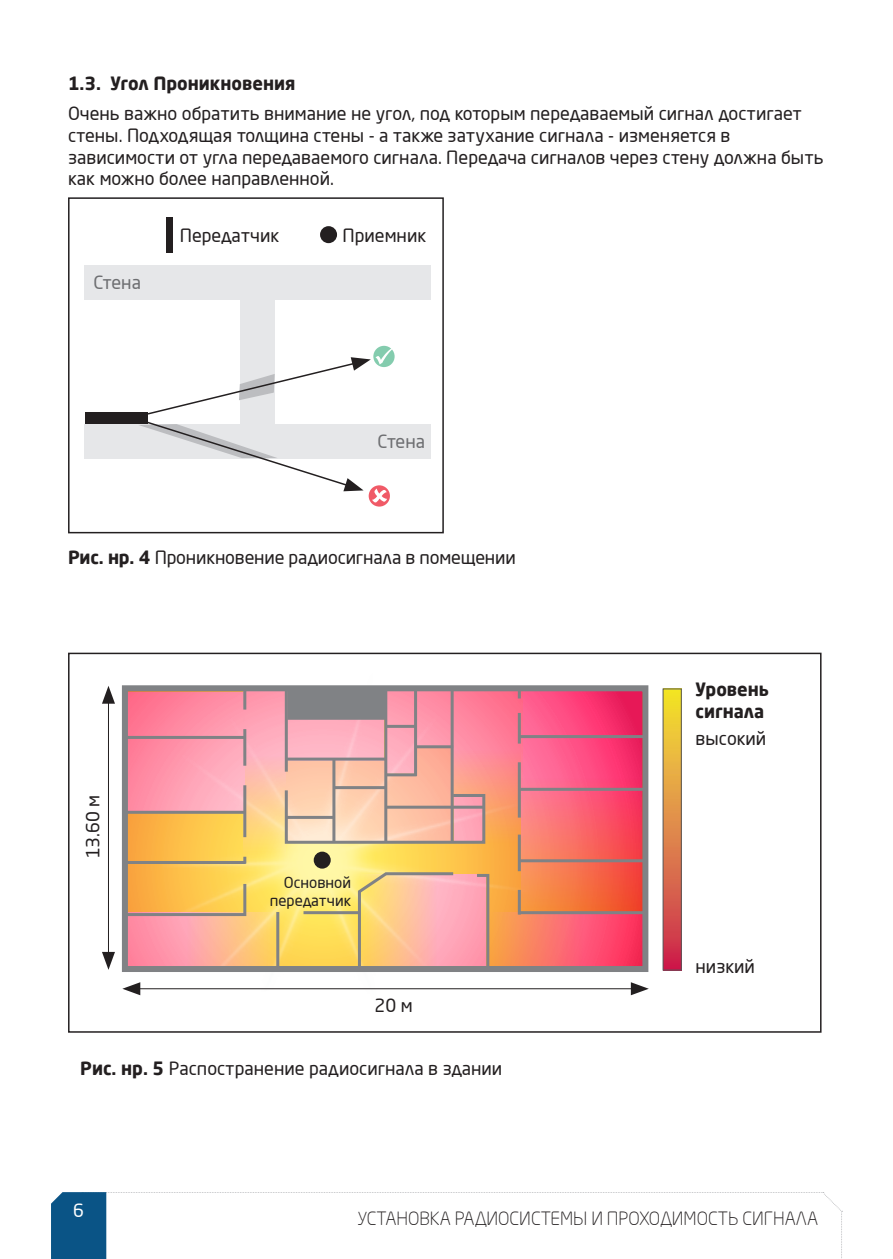
<style>
.page{position:relative;width:893px;height:1259px;background:#fff}
.page>*{position:absolute;margin:0;border:0;box-sizing:border-box;transform-origin:0 0}
.t1{font:18px/21.6px "Neo Sans Pro";color:#231f20}
.t2{font:300 18px "Neo Sans Pro";color:#231f20}
.t3{font:700 18px/21.6px "Neo Sans Pro";color:#231f20}
.t4{font:18px "Neo Sans Pro";letter-spacing:-.015em;color:#6d6e71}
.t5{font:18px "Neo Sans Pro";color:#fff}
.t6{font:15px/18px "Neo Sans Pro";color:#231f20;text-align:right}
.s1{font-weight:700}
</style>
<div class="page">
<svg style="left:51px;top:1192px;width:792px;height:67px"></svg>
<div style="left:84px;top:424px;width:346px;height:35px;background:#e6e7e9"></div>
<div style="left:68px;top:197px;width:376px;height:336px;border:2px solid #231f20"></div>
<div style="left:240px;top:278px;width:34px;height:159px;background:#e6e7e9"></div>
<div style="left:85px;top:412px;width:63px;height:12px;background:#231f20"></div>
<div style="left:84px;top:265px;width:346px;height:34px;background:#e6e7e9"></div>
<svg style="left:373px;top:346px;width:22px;height:21px"></svg>
<div style="left:369px;top:485px;width:21px;height:21px;background:#f05a67;border-radius:50%"></div>
<svg style="left:139px;top:347px;width:255px;height:155px"></svg>
<div style="left:166px;top:217px;width:7px;height:36px;background:#231f20"></div>
<div style="left:320px;top:226px;width:17px;height:17px;background:#231f20;border-radius:50%"></div>
<img style="left:89px;top:686px;width:527px;height:347px">
<svg style="left:129px;top:692px;width:114px;height:119px"></svg>
<div style="left:286px;top:689px;width:98px;height:71px;background:#ffb2c2"></div>
<svg style="left:387px;top:692px;width:27px;height:68px"></svg>
<svg style="left:413px;top:692px;width:38px;height:54px;fill:#ff92a9"></svg>
<svg style="left:417px;top:748px;width:34px;height:12px"></svg>
<svg style="left:286px;top:760px;width:165px;height:27px;fill:#fec2a5"></svg>
<svg style="left:521px;top:692px;width:120px;height:219px"></svg>
<svg style="left:454px;top:692px;width:68px;height:150px"></svg>
<svg style="left:243px;top:692px;width:43px;height:164px"></svg>
<svg style="left:491px;top:912px;width:150px;height:53px"></svg>
<svg style="left:129px;top:912px;width:147px;height:53px"></svg>
<div style="left:360px;top:874px;width:126px;height:91px;background:linear-gradient(to bottom,#ffafc0,#ff9aaf)"></div>
<div style="left:314px;top:851px;width:17px;height:17px;background:#231f20;border-radius:50%"></div>
<div style="left:122px;top:685px;width:526px;height:287px;border:6px solid #808285"></div>
<hr style="left:108px;top:699px;width:1px;height:257px;background:#231f20">
<svg style="left:102px;top:686px;width:13px;height:17px"></svg>
<svg style="left:102px;top:952px;width:13px;height:18px"></svg>
<hr style="left:135px;top:988px;width:501px;height:1px;background:#231f20">
<svg style="left:631px;top:982px;width:18px;height:13px"></svg>
<svg style="left:122px;top:982px;width:18px;height:13px"></svg>
<div style="left:68px;top:652px;width:753px;height:380px;border:2px solid #231f20"></div>
<hr style="left:243px;top:688px;width:3px;height:21px;background:#808285">
<hr style="left:243px;top:729px;width:3px;height:36px;background:#808285">
<hr style="left:125px;top:736px;width:121px;height:3px;background:#808285">
<hr style="left:125px;top:811px;width:121px;height:3px;background:#808285">
<hr style="left:125px;top:861px;width:121px;height:3px;background:#808285">
<hr style="left:303px;top:911px;width:56px;height:3px;background:#808285">
<hr style="left:286px;top:757px;width:100px;height:3px;background:#808285">
<hr style="left:334px;top:786px;width:52px;height:3px;background:#808285">
<hr style="left:386px;top:773px;width:31px;height:3px;background:#808285">
<hr style="left:386px;top:725px;width:31px;height:3px;background:#808285">
<hr style="left:417px;top:745px;width:36px;height:3px;background:#808285">
<hr style="left:519px;top:735px;width:125px;height:3px;background:#808285">
<hr style="left:519px;top:788px;width:125px;height:3px;background:#808285">
<hr style="left:519px;top:859px;width:125px;height:3px;background:#808285">
<hr style="left:519px;top:911px;width:125px;height:3px;background:#808285">
<hr style="left:243px;top:785px;width:3px;height:52px;background:#808285">
<svg style="left:243px;top:856px;width:3px;height:5px"></svg>
<svg style="left:123px;top:881px;width:125px;height:36px"></svg>
<hr style="left:276px;top:912px;width:3px;height:55px;background:#808285">
<svg style="left:356px;top:870px;width:100px;height:100px"></svg>
<svg style="left:474px;top:872px;width:17px;height:98px"></svg>
<svg style="left:518px;top:689px;width:3px;height:9px"></svg>
<hr style="left:518px;top:713px;width:3px;height:30px;background:#808285">
<hr style="left:518px;top:762px;width:3px;height:55px;background:#808285">
<hr style="left:518px;top:834px;width:3px;height:37px;background:#808285">
<hr style="left:518px;top:890px;width:3px;height:24px;background:#808285">
<hr style="left:285px;top:691px;width:3px;height:80px;background:#808285">
<svg style="left:283px;top:787px;width:204px;height:58px"></svg>
<hr style="left:332px;top:759px;width:3px;height:83px;background:#808285">
<hr style="left:384px;top:689px;width:3px;height:153px;background:#808285">
<hr style="left:414px;top:689px;width:3px;height:87px;background:#808285">
<hr style="left:451px;top:689px;width:3px;height:153px;background:#808285">
<div style="left:289px;top:690px;width:95px;height:28px;background:#808285"></div>
<div style="left:287px;top:689px;width:98px;height:30px;border:3px solid #808285"></div>
<svg style="left:665px;top:690px;width:15px;height:278px"></svg>
<div style="left:663px;top:688px;width:19px;height:282px;border:1px solid #57585a"></div>
<p class="t3" style="left:68px;top:73px;width:229px">1.3. Угол Проникновения</p>
<p class="t1" style="left:68px;top:103px;width:757px">Очень важно обратить внимание не угол, под которым передаваемый сигнал достигает стены. Подходящая толщина стены - а также затухание сигнала - изменяется в зависимости от угла передаваемого сигнала. Передача сигналов через стену должна быть как можно более направленной.</p>
<p class="t4" style="left:94px;top:271px;width:49px">Стена</p>
<p class="t1" style="left:180px;top:225px;width:101px">Передатчик</p>
<p class="t1" style="left:343px;top:224px;width:85px">Приемник</p>
<p class="t4" style="left:378px;top:431px;width:49px">Стена</p>
<p class="t1" style="left:68px;top:546px;width:449px"><span class="s1">Рис. нр. 4</span> Проникновение радиосигнала в помещении</p>
<p class="t1" style="left:82px;top:858px;width:65px;rotate:-90deg">13.60 м</p>
<p class="t6" style="left:270px;top:873px;width:83px">Основной передатчик</p>
<p class="t1" style="left:374px;top:994px;width:40px">20 м</p>
<p class="t1" style="left:80px;top:1057px;width:423px"><span class="s1">Рис. нр. 5</span> Распостранение радиосигнала в здании</p>
<p class="t3" style="left:696px;top:678px;width:75px">Уровень сигнала</p>
<p class="t1" style="left:696px;top:727px;width:72px">высокий</p>
<p class="t1" style="left:696px;top:955px;width:61px">низкий</p>
<p class="t5" style="left:73px;top:1199px;width:12px">6</p>
<p class="t2" style="left:357px;top:1207px;width:462px">УСТАНОВКА РАДИОСИСТЕМЫ И ПРОХОДИМОСТЬ СИГНАЛА</p>
</div>
